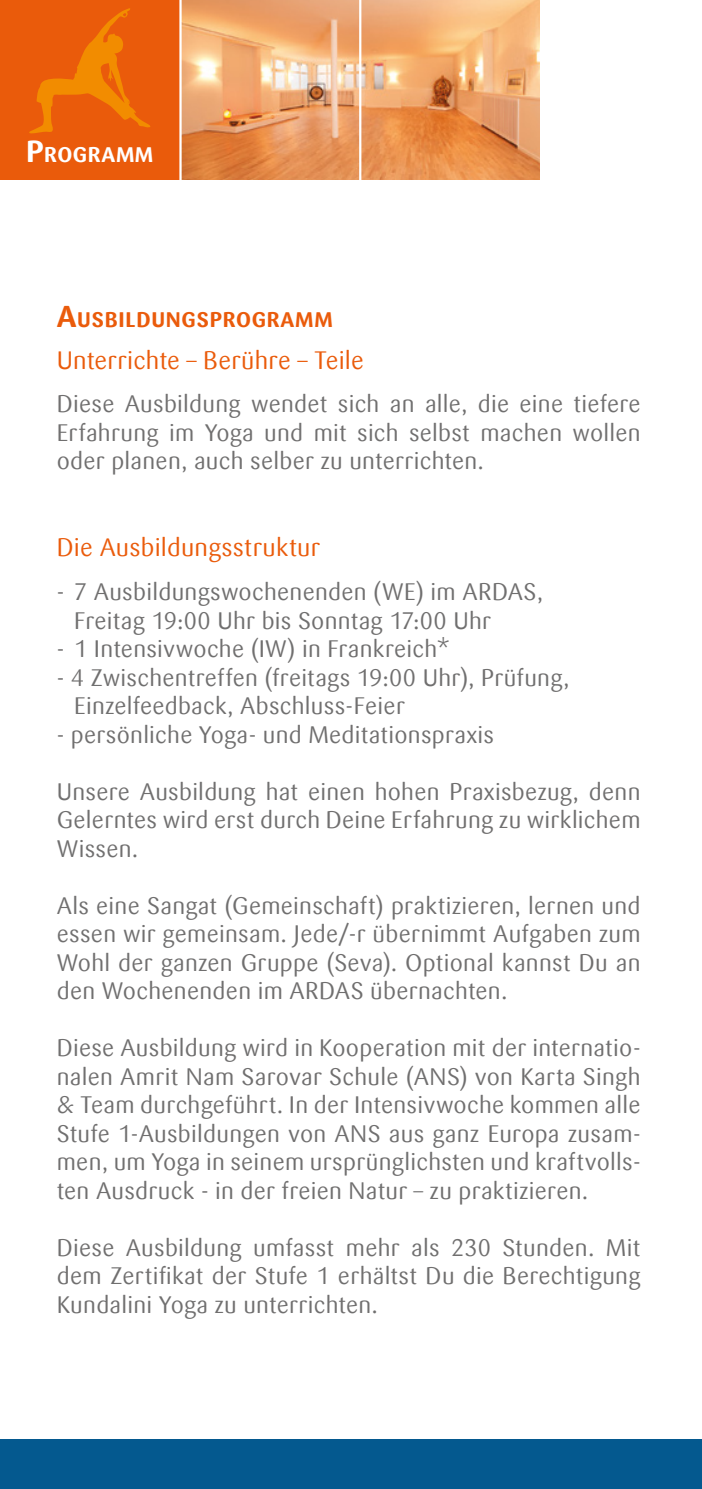
<style>
.page{position:relative;width:702px;height:1489px;background:#fff}
.page>*{position:absolute;margin:0;border:0;box-sizing:border-box;transform-origin:0 0}
.t1{font:25px "Sari Offc Pro";letter-spacing:.01em;color:#ea5b0b}
.t2{font:23.75px/28.5px "Sari Offc Pro";letter-spacing:.01em;color:#706f6f;text-align:justify}
.t3{font:700 21px "Sari Offc Pro";letter-spacing:.035em;color:#ea5b0b}
.t4{font:700 21px "Sari Offc Pro";letter-spacing:.03em;color:#fff}
.s1{font-size:30px}
</style>
<div class="page">
<div style="left:0;top:1438px;width:702px;height:50px;background:#04598f"></div>
<div style="left:0;top:0;width:179px;height:179px;background:#ea5b0b"></div>
<svg style="left:29px;top:8px;width:121px;height:125px"></svg>
<img style="left:182px;top:0;width:357px;height:179px">
<hr style="left:359px;top:0;width:2px;height:182px;background:#fff">
<p class="t4" style="left:26px;top:141px;width:129px"><span class="s1">P</span>ROGRAMM</p>
<p class="t3" style="left:57px;top:306px;width:277px"><span class="s1">A</span>USBILDUNGSPROGRAMM</p>
<p class="t1" style="left:57px;top:344px;width:309px">Unterrichte – Berühre – Teile</p>
<p class="t2" style="left:57px;top:390px;width:585px">Diese Ausbildung wendet sich an alle, die eine tiefere Erfahrung im Yoga und mit sich selbst machen wollen oder planen, auch selber zu unterrichten.</p>
<p class="t1" style="left:57px;top:531px;width:265px">Die Ausbildungsstruktur</p>
<p class="t2" style="left:74px;top:577px;width:470px;text-indent:-18px">- 7 Ausbildungswochenenden (WE) im ARDAS,<br>Freitag 19:00 Uhr bis Sonntag 17:00 Uhr</p>
<p class="t2" style="left:57px;top:634px;width:394px">- 1 Intensivwoche (IW) in Frankreich*</p>
<p class="t2" style="left:74px;top:663px;width:497px;text-indent:-18px">- 4 Zwischentreffen (freitags 19:00 Uhr), Prüfung,<br>Einzelfeedback, Abschluss-Feier</p>
<p class="t2" style="left:57px;top:720px;width:439px">- persönliche Yoga- und Meditationspraxis</p>
<p class="t2" style="left:57px;top:777px;width:585px">Unsere Ausbildung hat einen hohen Praxisbezug, denn Gelerntes wird erst durch Deine Erfahrung zu wirklichem Wissen.</p>
<p class="t2" style="left:57px;top:891px;width:585px">Als eine Sangat (Gemeinschaft) praktizieren, lernen und essen wir gemeinsam. Jede/-r übernimmt Aufgaben zum Wohl der ganzen Gruppe (Seva). Optional kannst Du an den Wochenenden im ARDAS übernachten.</p>
<p class="t2" style="left:57px;top:1033px;width:585px">Diese Ausbildung wird in Kooperation mit der internatio&shy;nalen Amrit Nam Sarovar Schule (ANS) von Karta Singh &amp; Team durchgeführt. In der Intensivwoche kommen alle Stufe 1-Ausbildungen von ANS aus ganz Europa zusam&shy;men, um Yoga in seinem ursprünglichsten und kraftvolls&shy;ten Ausdruck - in der freien Natur – zu praktizieren.</p>
<p class="t2" style="left:57px;top:1233px;width:585px">Diese Ausbildung umfasst mehr als 230 Stunden. Mit dem Zertifikat der Stufe 1 erhältst Du die Berechtigung Kundalini Yoga zu unterrichten.</p>
</div>
